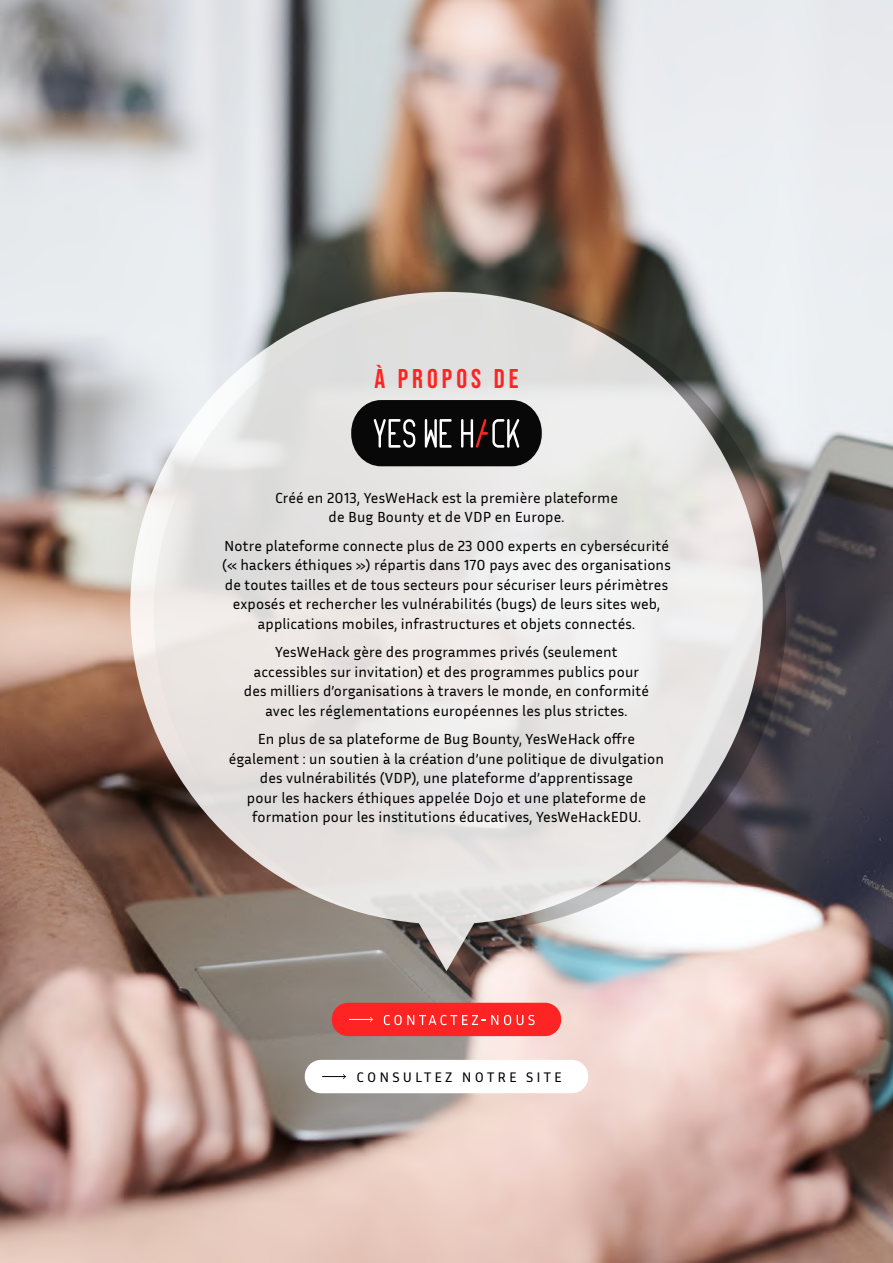
<style>
.page{position:relative;width:893px;height:1263px;background:#fff}
.page>*{position:absolute;margin:0;border:0;box-sizing:border-box;transform-origin:0 0}
.t1{font:27px "Bebas Neue";letter-spacing:.15em;color:#ff2424}
.t2{font:15px/19.5px "Inria Sans";letter-spacing:.01em;color:#000;text-align:center}
.t3{font:14.25px "Inria Sans";letter-spacing:.22em;color:#000}
</style>
<div class="page">
<img style="left:0;top:0;width:893px;height:1263px">
<svg style="left:154px;top:298px;width:632px;height:679px;background:#918a8b"></svg>
<svg style="left:130px;top:292px;width:633px;height:679px;background:#d1cecc"></svg>
<div style="left:332px;top:1003px;width:229px;height:33px;background:#ff2424;border-radius:16px"></div>
<svg style="left:384px;top:1015px;width:114px;height:10px"></svg>
<svg style="left:504px;top:1015px;width:7px;height:10px"></svg>
<svg style="left:517px;top:1015px;width:18px;height:10px"></svg>
<svg style="left:349px;top:1017px;width:24px;height:5px"></svg>
<div style="left:351px;top:400px;width:191px;height:66px;background:#080808;border-radius:31px"></div>
<svg style="left:425px;top:419px;width:27px;height:29px"></svg>
<svg style="left:461px;top:419px;width:58px;height:29px"></svg>
<svg style="left:374px;top:419px;width:41px;height:29px"></svg>
<div style="left:305px;top:1060px;width:283px;height:33px;background:#fff;border-radius:16px"></div>
<svg style="left:322px;top:1074px;width:24px;height:5px"></svg>
<h1 class="t1" style="left:374px;top:363px;width:146px">À PROPOS DE</h1>
<p class="t2" style="left:275px;top:487px;width:344px">Créé en 2013, YesWeHack est la première plateforme de Bug Bounty et de VDP en Europe.</p>
<p class="t2" style="left:222px;top:535px;width:450px">Notre plateforme connecte plus de 23 000 experts en cybersécurité (« hackers éthiques ») répartis dans 170 pays avec des organisations de toutes tailles et de tous secteurs pour sécuriser leurs périmètres exposés et rechercher les vulnérabilités (bugs) de leurs sites web, applications mobiles, infrastructures et objets connectés.</p>
<p class="t2" style="left:244px;top:642px;width:407px">YesWeHack gère des programmes privés (seulement accessibles sur invitation) et des programmes publics pour des milliers d’organisations à travers le monde, en conformité avec les réglementations européennes les plus strictes.</p>
<p class="t2" style="left:229px;top:729px;width:437px">En plus de sa plateforme de Bug Bounty, YesWeHack offre également : un soutien à la création d’une politique de divulgation des vulnérabilités (VDP), une plateforme d’apprentissage<br>pour les hackers éthiques appelée Dojo et une plateforme de formation pour les institutions éducatives, YesWeHackEDU.</p>
<p class="t3" style="left:356px;top:1067px;width:207px">CONSULTEZ NOTRE SITE</p>
</div>
